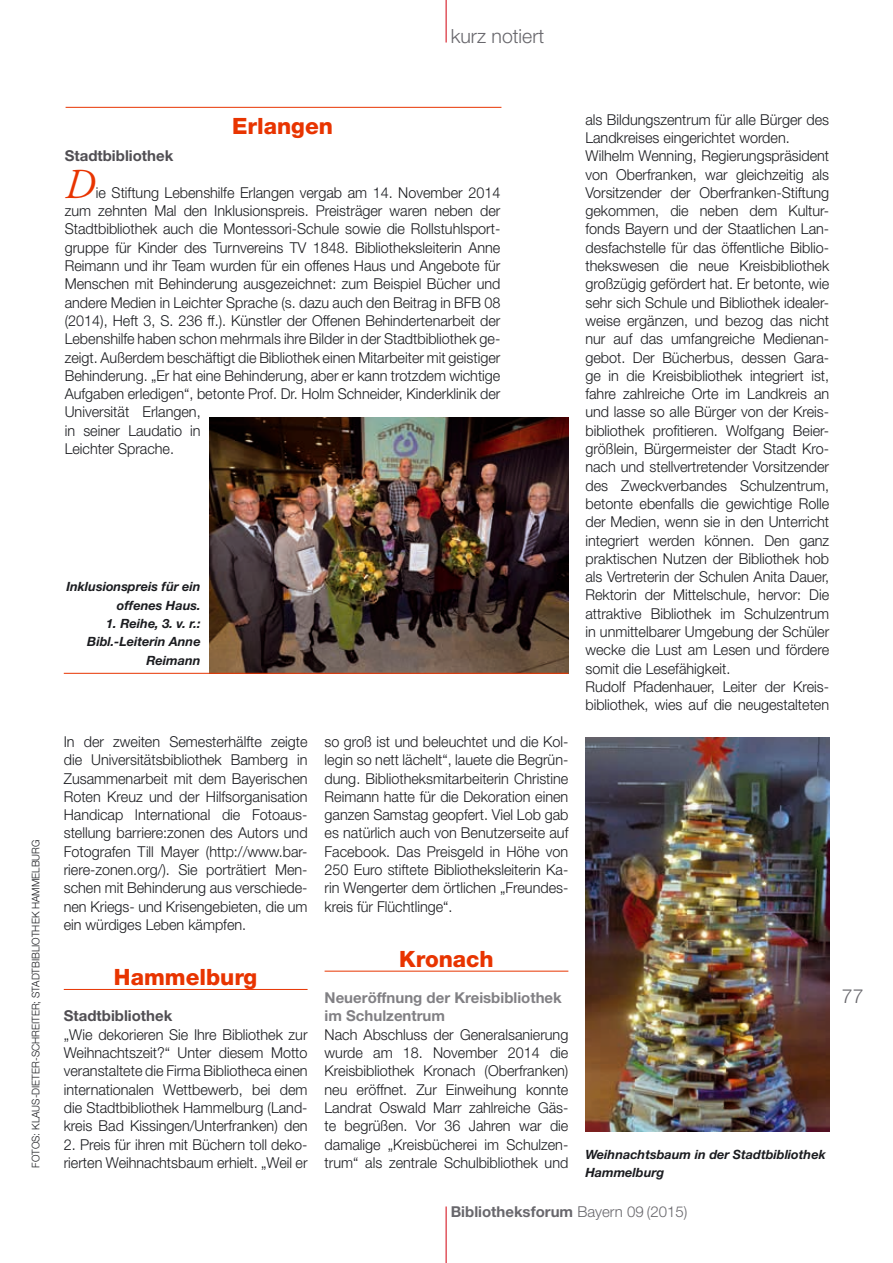
<style>
.page{position:relative;width:893px;height:1263px;background:#fff}
.page>*{position:absolute;margin:0;border:0;box-sizing:border-box;transform-origin:0 0}
.t1{font:italic 42.6px "Adobe Garamond";color:#e83400;scale:.96 1}
.t2{font:800 22.5px "Helvetica Neue";color:#e83400}
.t3{font:300 19.5px "Helvetica Neue";color:#68676c}
.t4{font:300 15px/18.3px "Helvetica Neue";color:#1b1c20;text-align:justify;scale:.96 1}
.t5{font:700 15px/18.3px "Helvetica Neue";color:#818084}
.t6{font:700 15px "Helvetica Neue";color:#68676c}
.t7{font:700 15px "Helvetica Neue";color:#504e53}
.t8{font:italic 700 12.75px/18.3px "Helvetica Neue";color:#1b1c20;text-align:right}
.t9{font:300 10.5px "Helvetica Neue";color:#1b1c20;scale:.96 1}
.s1{font-weight:300}
</style>
<div class="page">
<hr style="left:446px;top:0;width:1px;height:43px;background:#d1010e">
<hr style="left:446px;top:1206px;width:1px;height:57px;background:#d1010e">
<hr style="left:66px;top:107px;width:435px;height:1px;background:#e83400">
<hr style="left:64px;top:989px;width:244px;height:1px;background:#e83400">
<hr style="left:325px;top:971px;width:243px;height:1px;background:#e83400">
<img style="left:209px;top:417px;width:359px;height:256px">
<hr style="left:64px;top:673px;width:504px;height:1px;background:#e83400">
<img style="left:585px;top:738px;width:244px;height:393px">
<h3 class="t3" style="left:451px;top:24px;width:95px">kurz notiert</h3>
<p class="t9" style="left:29px;top:1168px;width:343px;rotate:-90deg">FOTOS: KLAUS-DIETER-SCHREITER; STADTBIBLIOTHEK HAMMELBURG</p>
<h2 class="t2" style="left:232px;top:112px;width:102px">Erlangen</h2>
<p class="t7" style="left:65px;top:147px;width:110px">Stadtbibliothek</p>
<h1 class="t1" style="left:65px;top:162px;width:33px">D</h1>
<p class="t4" style="left:65px;top:183px;width:455px;text-align:left;text-indent:31px">ie Stiftung Lebenshilfe Erlangen vergab am 14. November 2014 zum zehnten Mal den Inklusionspreis. Preisträger waren neben der Stadtbibliothek auch die Montessori-Schule sowie die Rollstuhlsport&shy;gruppe für Kinder des Turnvereins TV 1848. Bibliotheksleiterin Anne Reimann und ihr Team wurden für ein offenes Haus und Angebote für Menschen mit Behinderung ausgezeichnet: zum Beispiel Bücher und andere Medien in Leichter Sprache (s. dazu auch den Beitrag in BFB 08 (2014), Heft 3, S. 236 ff.). Künstler der Offenen Behindertenarbeit der Lebenshilfe haben schon mehrmals ihre Bilder in der Stadtbibliothek ge&shy;zeigt. Außerdem beschäftigt die Bibliothek einen Mitarbeiter mit geistiger Behinderung. „Er hat eine Behinderung, aber er kann trotzdem wichtige Aufgaben erledigen“, betonte Prof. Dr. Holm Schneider, Kinderklinik der Universität Erlangen,<br>in seiner Laudatio in<br>Leichter Sprache.</p>
<p class="t8" style="left:66px;top:577px;width:136px">Inklusionspreis für ein offenes Haus.</p>
<p class="t8" style="left:87px;top:614px;width:115px">1. Reihe, 3. v. r.:<br>Bibl.-Leiterin Anne<br>Reimann</p>
<p class="t4" style="left:64px;top:732px;width:255px">In der zweiten Semesterhälfte zeigte die Universitätsbibliothek Bamberg in Zusammenarbeit mit dem Bayerischen Roten Kreuz und der Hilfsorganisation Handicap International die Fotoaus&shy;stellung barriere:zonen des Autors und Fotografen Till Mayer (http://www.bar&shy;riere-zonen.org/). Sie porträtiert Men&shy;schen mit Behinderung aus verschiede&shy;nen Kriegs- und Krisengebieten, die um ein würdiges Leben kämpfen.</p>
<h2 class="t2" style="left:114px;top:963px;width:145px">Hammelburg</h2>
<p class="t7" style="left:64px;top:1007px;width:110px">Stadtbibliothek</p>
<p class="t4" style="left:64px;top:1025px;width:255px">„Wie dekorieren Sie Ihre Bibliothek zur Weihnachtszeit?“ Unter diesem Motto veranstaltete die Firma Bibliotheca einen internationalen Wettbewerb, bei dem die Stadtbibliothek Hammelburg (Land&shy;kreis Bad Kissingen/Unterfranken) den</p>
<p class="t4" style="left:64px;top:1135px;width:255px">2. Preis für ihren mit Büchern toll deko&shy;rierten Weihnachtsbaum erhielt. „Weil er</p>
<p class="t4" style="left:325px;top:732px;width:255px">so groß ist und beleuchtet und die Kol&shy;legin so nett lächelt“, lauete die Begrün&shy;dung. Bibliotheksmitarbeiterin Christine Reimann hatte für die Dekoration einen ganzen Samstag geopfert. Viel Lob gab es natürlich auch von Benutzerseite auf Facebook. Das Preisgeld in Höhe von 250 Euro stiftete Bibliotheksleiterin Ka&shy;rin Wengerter dem örtlichen „Freundes&shy;kreis für Flüchtlinge“.</p>
<h2 class="t2" style="left:399px;top:945px;width:96px">Kronach</h2>
<p class="t5" style="left:325px;top:988px;width:239px">Neueröffnung der Kreisbibliothek im Schulzentrum</p>
<p class="t4" style="left:325px;top:1025px;width:255px">Nach Abschluss der Generalsanierung wurde am 18. November 2014 die Kreisbibliothek Kronach (Oberfranken) neu eröffnet. Zur Einweihung konnte Landrat Oswald Marr zahlreiche Gäs&shy;te begrüßen. Vor 36 Jahren war die damalige „Kreisbücherei im Schulzen&shy;trum“ als zentrale Schulbibliothek und</p>
<p class="t4" style="left:585px;top:110px;width:255px;text-align:left">als Bildungszentrum für alle Bürger des Landkreises eingerichtet worden.<br>Wilhelm Wenning, Regierungspräsident von Oberfranken, war gleichzeitig als Vorsitzender der Oberfranken-Stiftung gekommen, die neben dem Kultur&shy;fonds Bayern und der Staatlichen Lan&shy;desfachstelle für das öffentliche Biblio&shy;thekswesen die neue Kreisbibliothek großzügig gefördert hat. Er betonte, wie sehr sich Schule und Bibliothek idealer&shy;weise ergänzen, und bezog das nicht nur auf das umfangreiche Medienan&shy;gebot. Der Bücherbus, dessen Gara&shy;ge in die Kreisbibliothek integriert ist, fahre zahlreiche Orte im Landkreis an und lasse so alle Bürger von der Kreis&shy;bibliothek profitieren. Wolfgang Beier&shy;größlein, Bürgermeister der Stadt Kro&shy;nach und stellvertretender Vorsitzender des Zweckverbandes Schulzentrum, betonte ebenfalls die gewichtige Rolle der Medien, wenn sie in den Unterricht integriert werden können. Den ganz praktischen Nutzen der Bibliothek hob als Vertreterin der Schulen Anita Dauer, Rektorin der Mittelschule, hervor: Die attraktive Bibliothek im Schulzentrum in unmittelbarer Umgebung der Schüler wecke die Lust am Lesen und fördere somit die Lesefähigkeit.<br>Rudolf Pfadenhauer, Leiter der Kreis&shy;bibliothek, wies auf die neugestalteten</p>
<p class="t8" style="left:585px;top:1145px;width:242px;text-align:left">Weihnachtsbaum in der Stadtbibliothek<br>Hammelburg</p>
<p class="t6" style="left:451px;top:1202px;width:238px">Bibliotheksforum <span class="s1">Bayern 09 (2015)</span></p>
<h3 class="t3" style="left:842px;top:984px;width:23px">77</h3>
</div>
